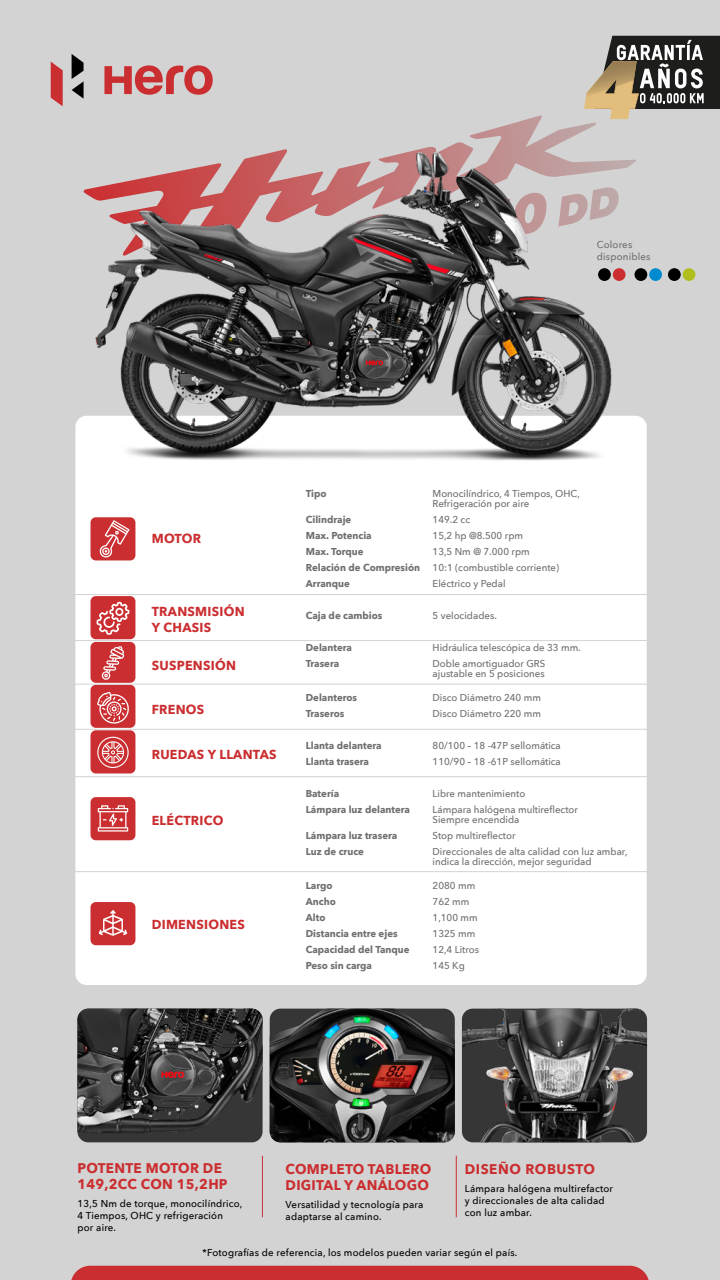
<style>
.page{position:relative;width:720px;height:1280px;background:#d3d3d3}
.page>*{position:absolute;margin:0;border:0;box-sizing:border-box;transform-origin:0 0}
.t1{font:700 14px/16px "Avenir Next";letter-spacing:.02em;color:#cb2e30}
.t2{font:700 14px "Avenir Next";letter-spacing:.04em;color:#cb2e30}
.t3{font:700 13px/16px "Avenir Next";letter-spacing:.02em;color:#cb2e30}
.t4{font:500 10px/10px "Avenir Next";color:#6f6f6e}
.t5{font:500 10px/12px "Avenir Next";letter-spacing:.02em;color:#000}
.t6{font:700 10px "Avenir Next";color:#6f6f6e}
.t7{font:500 10px/12px "Avenir Next";letter-spacing:.02em;color:#6f6f6e}
.s1{font-weight:700}
</style>
<div class="page">
<div style="left:71px;top:1266px;width:578px;height:14px;background:#cb2e30"></div>
<div style="left:75px;top:416px;width:572px;height:569px;background:#fff;border-radius:11px"></div>
<svg style="left:493px;top:115px;width:143px;height:53px"></svg>
<div style="left:91px;top:517px;width:44px;height:43px;background:#cb2e30;border-radius:5px"></div>
<div style="left:91px;top:596px;width:44px;height:43px;background:#cb2e30;border-radius:5px"></div>
<div style="left:91px;top:642px;width:44px;height:41px;background:#cb2e30;border-radius:5px"></div>
<div style="left:91px;top:685px;width:44px;height:43px;background:#cb2e30;border-radius:5px"></div>
<div style="left:91px;top:730px;width:44px;height:43px;background:#cb2e30;border-radius:5px"></div>
<div style="left:91px;top:797px;width:44px;height:43px;background:#cb2e30;border-radius:5px"></div>
<div style="left:91px;top:902px;width:44px;height:43px;background:#cb2e30;border-radius:5px"></div>
<hr style="left:74px;top:594px;width:574px;height:1px;background:#d3d3d3">
<hr style="left:74px;top:640px;width:574px;height:1px;background:#d3d3d3">
<hr style="left:74px;top:684px;width:574px;height:1px;background:#d3d3d3">
<hr style="left:74px;top:729px;width:574px;height:1px;background:#d3d3d3">
<hr style="left:74px;top:776px;width:574px;height:1px;background:#d3d3d3">
<hr style="left:74px;top:871px;width:574px;height:1px;background:#d3d3d3">
<svg style="left:99px;top:520px;width:31px;height:38px"></svg>
<svg style="left:97px;top:602px;width:32px;height:33px"></svg>
<svg style="left:102px;top:646px;width:22px;height:34px"></svg>
<svg style="left:97px;top:692px;width:32px;height:32px"></svg>
<svg style="left:97px;top:737px;width:32px;height:31px"></svg>
<svg style="left:98px;top:805px;width:30px;height:27px"></svg>
<svg style="left:99px;top:910px;width:28px;height:26px"></svg>
<svg style="left:104px;top:65px;width:109px;height:30px"></svg>
<svg style="left:72px;top:54px;width:12px;height:45px"></svg>
<svg style="left:51px;top:62px;width:12px;height:44px"></svg>
<img style="left:77px;top:1009px;width:186px;height:133px">
<img style="left:270px;top:1009px;width:185px;height:133px">
<img style="left:462px;top:1009px;width:185px;height:133px">
<hr style="left:262px;top:1156px;width:1px;height:61px;background:#cb2e30">
<hr style="left:456px;top:1156px;width:1px;height:61px;background:#cb2e30">
<img style="left:76px;top:129px;width:551px;height:332px">
<svg style="left:584px;top:36px;width:136px;height:83px"></svg>
<div style="left:613px;top:268px;width:13px;height:13px;background:#cb2e30;border-radius:50%"></div>
<div style="left:598px;top:268px;width:13px;height:13px;background:#000;border-radius:50%"></div>
<div style="left:649px;top:268px;width:13px;height:13px;background:#008bcf;border-radius:50%"></div>
<div style="left:635px;top:268px;width:12px;height:13px;background:#000;border-radius:50%"></div>
<div style="left:683px;top:268px;width:12px;height:13px;background:#b0bf1d;border-radius:50%"></div>
<div style="left:668px;top:268px;width:13px;height:13px;background:#000;border-radius:50%"></div>
<p class="t7" style="left:597px;top:238px;width:55px">Colores disponibles</p>
<h2 class="t3" style="left:152px;top:530px;width:51px">MOTOR</h2>
<h2 class="t3" style="left:152px;top:603px;width:94px">TRANSMISIÓN<br>Y CHASIS</h2>
<h2 class="t3" style="left:152px;top:657px;width:86px">SUSPENSIÓN</h2>
<h2 class="t3" style="left:152px;top:701px;width:54px">FRENOS</h2>
<h2 class="t3" style="left:152px;top:746px;width:126px">RUEDAS Y LLANTAS</h2>
<h2 class="t3" style="left:152px;top:812px;width:73px">ELÉCTRICO</h2>
<h2 class="t3" style="left:152px;top:916px;width:95px">DIMENSIONES</h2>
<p class="t6" style="left:306px;top:485px;width:22px">Tipo</p>
<p class="t4" style="left:433px;top:488px;width:149px">Monocilíndrico, 4 Tiempos, OHC,<br>Refrigeración por aire</p>
<p class="t6" style="left:306px;top:511px;width:47px">Cilindraje</p>
<p class="t4" style="left:433px;top:514px;width:39px">149.2 cc</p>
<p class="t6" style="left:306px;top:527px;width:67px">Max. Potencia</p>
<p class="t4" style="left:433px;top:530px;width:92px">15,2 hp @8.500 rpm</p>
<p class="t6" style="left:306px;top:543px;width:59px">Max. Torque</p>
<p class="t4" style="left:306px;top:543px;width:255px;line-height:16px;text-indent:127px">13,5 Nm @ 7.000 rpm<br><span class="s1">Relación de Compresión</span> 10:1 (combustible corriente)<br><span class="s1">Arranque</span></p>
<p class="t4" style="left:433px;top:578px;width:74px">Eléctrico y Pedal</p>
<p class="t6" style="left:306px;top:607px;width:78px">Caja de cambios</p>
<p class="t4" style="left:433px;top:610px;width:66px">5 velocidades.</p>
<p class="t6" style="left:306px;top:639px;width:48px">Delantera</p>
<p class="t4" style="left:433px;top:642px;width:150px">Hidráulica telescópica de 33 mm.</p>
<p class="t6" style="left:306px;top:655px;width:35px">Trasera</p>
<p class="t4" style="left:433px;top:658px;width:114px">Doble amortiguador GRS ajustable en 5 posiciones</p>
<p class="t6" style="left:306px;top:689px;width:53px">Delanteros</p>
<p class="t4" style="left:433px;top:692px;width:110px">Disco Diámetro 240 mm</p>
<p class="t6" style="left:306px;top:705px;width:40px">Traseros</p>
<p class="t4" style="left:433px;top:708px;width:110px">Disco Diámetro 220 mm</p>
<p class="t6" style="left:306px;top:737px;width:77px">Llanta delantera</p>
<p class="t4" style="left:433px;top:740px;width:130px">80/100 – 18 -47P sellomática</p>
<p class="t6" style="left:306px;top:753px;width:65px">Llanta trasera</p>
<p class="t4" style="left:433px;top:756px;width:130px">110/90 – 18 -61P sellomática</p>
<p class="t6" style="left:306px;top:785px;width:35px">Batería</p>
<p class="t4" style="left:433px;top:788px;width:94px">Libre mantenimiento</p>
<p class="t6" style="left:306px;top:801px;width:106px">Lámpara luz delantera</p>
<p class="t4" style="left:433px;top:804px;width:147px">Lámpara halógena multireflector<br>Siempre encendida</p>
<p class="t6" style="left:306px;top:827px;width:93px">Lámpara luz trasera</p>
<p class="t4" style="left:433px;top:830px;width:84px">Stop multireflector</p>
<p class="t6" style="left:306px;top:843px;width:60px">Luz de cruce</p>
<p class="t4" style="left:433px;top:846px;width:196px">Direccionales de alta calidad con luz ambar, indica la dirección, mejor seguridad</p>
<p class="t6" style="left:306px;top:877px;width:28px">Largo</p>
<p class="t4" style="left:433px;top:880px;width:44px">2080 mm</p>
<p class="t6" style="left:306px;top:893px;width:32px">Ancho</p>
<p class="t4" style="left:433px;top:896px;width:38px">762 mm</p>
<p class="t6" style="left:306px;top:909px;width:21px">Alto</p>
<p class="t4" style="left:433px;top:912px;width:47px">1,100 mm</p>
<p class="t6" style="left:306px;top:925px;width:93px">Distancia entre ejes</p>
<p class="t4" style="left:433px;top:928px;width:44px">1325 mm</p>
<p class="t6" style="left:306px;top:941px;width:105px">Capacidad del Tanque</p>
<p class="t4" style="left:433px;top:944px;width:48px">12,4 Litros</p>
<p class="t6" style="left:306px;top:957px;width:68px">Peso sin carga</p>
<p class="t4" style="left:433px;top:960px;width:34px">145 Kg</p>
<h1 class="t1" style="left:77px;top:1160px;width:152px">POTENTE MOTOR DE<br>149,2CC CON 15,2HP</h1>
<p class="t5" style="left:77px;top:1197px;width:166px">13,5 Nm de torque, monocilíndrico,<br>4 Tiempos, OHC y refrigeración<br>por aire.</p>
<h1 class="t1" style="left:286px;top:1161px;width:147px">COMPLETO TABLERO<br>DIGITAL Y ANÁLOGO</h1>
<p class="t5" style="left:286px;top:1198px;width:139px">Versatilidad y tecnología para adaptarse al camino.</p>
<h1 class="t2" style="left:465px;top:1157px;width:132px">DISEÑO ROBUSTO</h1>
<p class="t5" style="left:465px;top:1182px;width:150px">Lámpara halógena multirefactor y direccionales de alta calidad con luz ambar.</p>
<p class="t5" style="left:203px;top:1246px;width:316px">*Fotografías de referencia, los modelos pueden variar según el país.</p>
</div>
